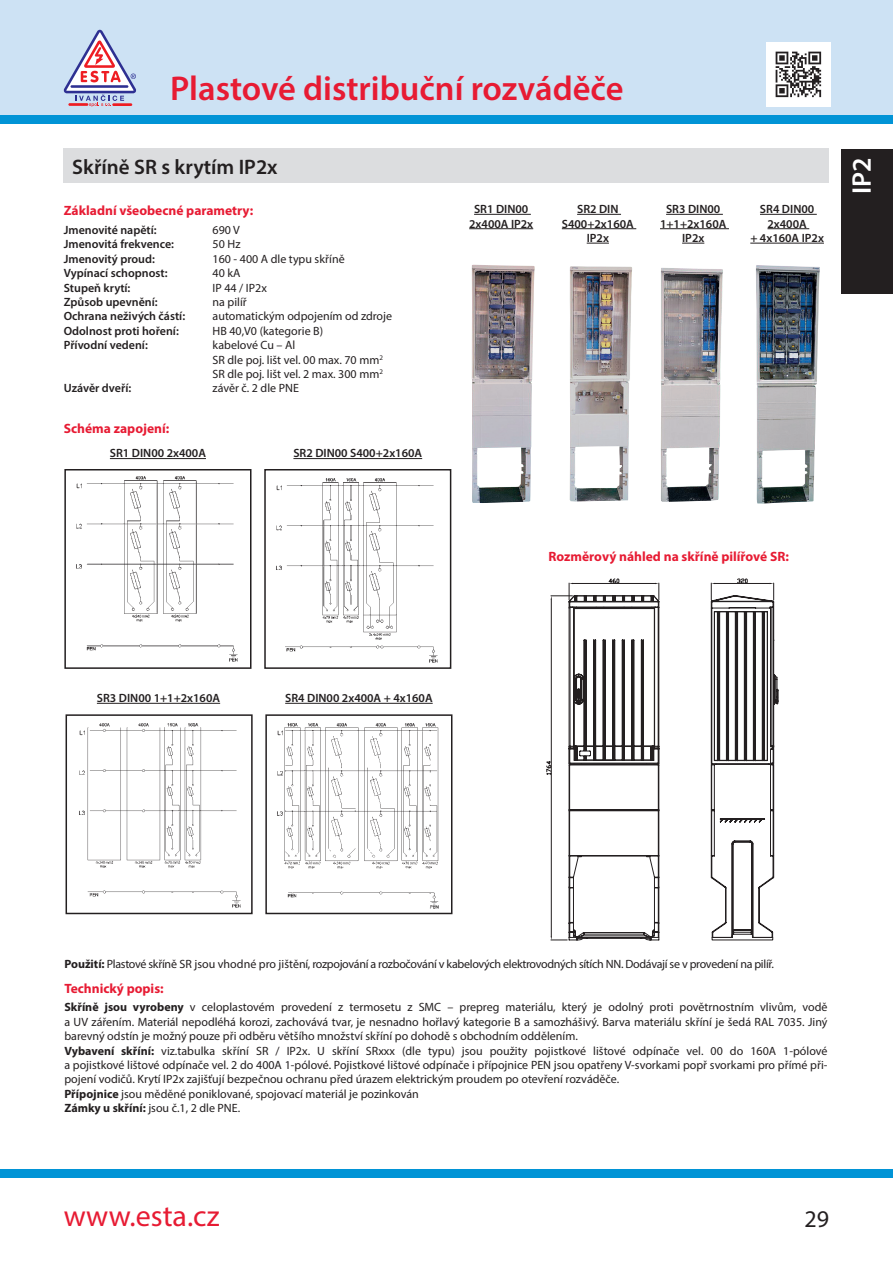
<style>
.page{position:relative;width:893px;height:1263px;background:#fff}
.page>*{position:absolute;margin:0;border:0;box-sizing:border-box;transform-origin:0 0}
.t1{font:600 34.5px "Myriad Pro";color:#e71b33}
.t2{font:30px "Myriad Pro";color:#e71b33}
.t3{font:600 27px "Myriad Pro";color:#fff}
.t4{font:24px "Myriad Pro";color:#231f20}
.t5{font:condensed 24px "Myriad Pro";color:#231f20}
.t6{font:600 21px "Myriad Pro";color:#231f20}
.t7{font:700 13.5px "Myriad Pro";color:#e71b33}
.t8{font:12px/14.4px "Myriad Pro";color:#231f20}
.t9{font:600 12px/14.4px "Myriad Pro";color:#231f20;text-align:center}
.t10{font:12px "Myriad Pro";letter-spacing:-.025em;color:#231f20}
.s1{font-weight:700}
</style>
<div class="page">
<div style="left:0;top:0;width:893px;height:120px;background:#cde2f4"></div>
<svg style="left:64px;top:30px;width:72px;height:77px"></svg>
<div style="left:0;top:1169px;width:893px;height:9px;background:#0194d6"></div>
<div style="left:0;top:115px;width:893px;height:8px;background:#0194d6"></div>
<div style="left:842px;top:149px;width:51px;height:144px;background:#231f20"></div>
<img style="left:766px;top:43px;width:64px;height:63px">
<div style="left:64px;top:149px;width:765px;height:34px;background:#dcdddf"></div>
<hr style="left:110px;top:458px;width:96px;height:1px;background:#231f20">
<hr style="left:97px;top:703px;width:123px;height:1px;background:#231f20">
<hr style="left:293px;top:458px;width:129px;height:1px;background:#231f20">
<hr style="left:285px;top:703px;width:148px;height:1px;background:#231f20">
<hr style="left:474px;top:214px;width:57px;height:1px;background:#231f20">
<hr style="left:469px;top:228px;width:64px;height:1px;background:#231f20">
<hr style="left:577px;top:214px;width:44px;height:1px;background:#231f20">
<hr style="left:562px;top:228px;width:74px;height:1px;background:#231f20">
<svg style="left:587px;top:243px;width:22px;height:1px"></svg>
<hr style="left:666px;top:214px;width:57px;height:1px;background:#231f20">
<hr style="left:660px;top:228px;width:69px;height:1px;background:#231f20">
<svg style="left:682px;top:243px;width:22px;height:1px"></svg>
<hr style="left:760px;top:214px;width:57px;height:1px;background:#231f20">
<hr style="left:767px;top:228px;width:42px;height:1px;background:#231f20">
<hr style="left:750px;top:243px;width:74px;height:1px;background:#231f20">
<img style="left:472px;top:265px;width:63px;height:238px">
<img style="left:661px;top:268px;width:62px;height:234px">
<img style="left:570px;top:266px;width:62px;height:235px">
<img style="left:756px;top:265px;width:64px;height:238px">
<img style="left:76px;top:476px;width:162px;height:186px">
<div style="left:64px;top:469px;width:187px;height:200px;border:2px solid #231f20"></div>
<img style="left:276px;top:478px;width:162px;height:185px">
<div style="left:264px;top:469px;width:187px;height:200px;border:2px solid #231f20"></div>
<img style="left:79px;top:723px;width:162px;height:185px">
<div style="left:66px;top:714px;width:187px;height:200px;border:2px solid #231f20"></div>
<img style="left:277px;top:723px;width:162px;height:186px">
<div style="left:265px;top:714px;width:187px;height:200px;border:2px solid #231f20"></div>
<svg style="left:547px;top:578px;width:228px;height:362px"></svg>
<svg style="left:574px;top:595px;width:204px;height:343px"></svg>
<p class="t1" style="left:170px;top:67px;width:455px">Plastové distribuční rozváděče</p>
<p class="t6" style="left:72px;top:153px;width:207px">Skříně SR s krytím IP2x</p>
<p class="t7" style="left:64px;top:202px;width:191px">Základní všeobecné parametry:</p>
<p class="t9" style="left:64px;top:222px;width:94px">Jmenovité napětí:</p>
<p class="t8" style="left:213px;top:223px;width:29px">690 V</p>
<p class="t9" style="left:64px;top:237px;width:112px">Jmenovitá frekvence:</p>
<p class="t8" style="left:213px;top:237px;width:29px">50 Hz</p>
<p class="t9" style="left:64px;top:251px;width:93px">Jmenovitý proud:</p>
<p class="t8" style="left:213px;top:251px;width:134px">160 - 400 A dle typu skříně</p>
<p class="t9" style="left:64px;top:266px;width:105px">Vypínací schopnost:</p>
<p class="t8" style="left:213px;top:266px;width:29px">40 kA</p>
<p class="t9" style="left:64px;top:280px;width:68px">Stupeň krytí:</p>
<p class="t8" style="left:213px;top:280px;width:56px">IP 44 / IP2x</p>
<p class="t9" style="left:64px;top:294px;width:95px">Způsob upevnění:</p>
<p class="t8" style="left:213px;top:295px;width:36px">na pilíř</p>
<p class="t9" style="left:64px;top:309px;width:123px">Ochrana neživých částí:</p>
<p class="t8" style="left:213px;top:309px;width:181px">automatickým odpojením od zdroje</p>
<p class="t9" style="left:64px;top:323px;width:117px">Odolnost proti hoření:</p>
<p class="t8" style="left:213px;top:323px;width:112px">HB 40,V0 (kategorie B)</p>
<p class="t9" style="left:64px;top:338px;width:86px">Přívodní vedení:</p>
<p class="t8" style="left:213px;top:338px;width:172px">kabelové Cu – Al<br>SR dle poj. lišt vel. 00 max. 70 mm<sup>2<br></sup>SR dle poj. lišt vel. 2 max. 300 mm<sup>2</sup></p>
<p class="t9" style="left:64px;top:381px;width:69px">Uzávěr dveří:</p>
<p class="t8" style="left:213px;top:381px;width:88px">závěr č. 2 dle PNE</p>
<p class="t7" style="left:64px;top:420px;width:107px">Schéma zapojení:</p>
<p class="t9" style="left:110px;top:446px;width:98px">SR1 DIN00 2x400A</p>
<p class="t9" style="left:293px;top:446px;width:130px">SR2 DIN00 S400+2x160A</p>
<p class="t9" style="left:469px;top:202px;width:66px">SR1 DIN00<br>2x400A IP2x</p>
<p class="t9" style="left:562px;top:202px;width:73px">SR2 DIN<br>S400+2x160A<br>IP2x</p>
<p class="t9" style="left:660px;top:202px;width:68px">SR3 DIN00<br>1+1+2x160A<br>IP2x</p>
<p class="t9" style="left:750px;top:202px;width:75px">SR4 DIN00<br>2x400A<br>+ 4x160A IP2x</p>
<p class="t5" style="left:775px;top:326px;width:8px">•</p>
<p class="t3" style="left:844px;top:194px;width:38px;rotate:-90deg">IP2</p>
<p class="t7" style="left:549px;top:548px;width:242px">Rozměrový náhled na skříně pilířové SR:</p>
<p class="t9" style="left:97px;top:690px;width:125px">SR3 DIN00 1+1+2x160A</p>
<p class="t9" style="left:285px;top:690px;width:149px">SR4 DIN00 2x400A + 4x160A</p>
<p class="t10" style="left:64px;top:956px;width:711px"><span class="s1">Použití:</span> Plastové skříně SR jsou vhodné pro jištění, rozpojování a rozbočování v kabelových elektrovodných sítích NN. Dodávají se v provedení na pilíř.</p>
<p class="t7" style="left:64px;top:979px;width:101px">Technický popis:</p>
<p class="t8" style="left:64px;top:1000px;width:765px"><span class="s1">Skříně jsou vyrobeny</span> v celoplastovém provedení z termosetu z SMC – prepreg materiálu, který je odolný proti povětrnostním vlivům, vodě a UV zářením. Materiál nepodléhá korozi, zachovává tvar, je nesnadno hořlavý kategorie B a samozhášivý. Barva materiálu skříní je šedá RAL 7035. Jiný barevný odstín je možný pouze při odběru většího množství skříní po dohodě s obchodním oddělením.<br><span class="s1">Vybavení skříní:</span> viz.tabulka skříní SR / IP2x. U skříní SRxxx (dle typu) jsou použity pojistkové lištové odpínače vel. 00 do 160A 1-pólové a pojistkové lištové odpínače vel. 2 do 400A 1-pólové. Pojistkové lištové odpínače i přípojnice PEN jsou opatřeny V-svorkami popř svorkami pro přímé při&shy;pojení vodičů. Krytí IP2x zajišťují bezpečnou ochranu před úrazem elektrickým proudem po otevření rozváděče.<br><span class="s1">Přípojnice</span> jsou měděné poniklované, spojovací materiál je pozinkován<br><span class="s1">Zámky u skříní:</span> jsou č.1, 2 dle PNE.</p>
<p class="t2" style="left:64px;top:1198px;width:157px">www.esta.cz</p>
<p class="t4" style="left:805px;top:1204px;width:26px">29</p>
</div>
